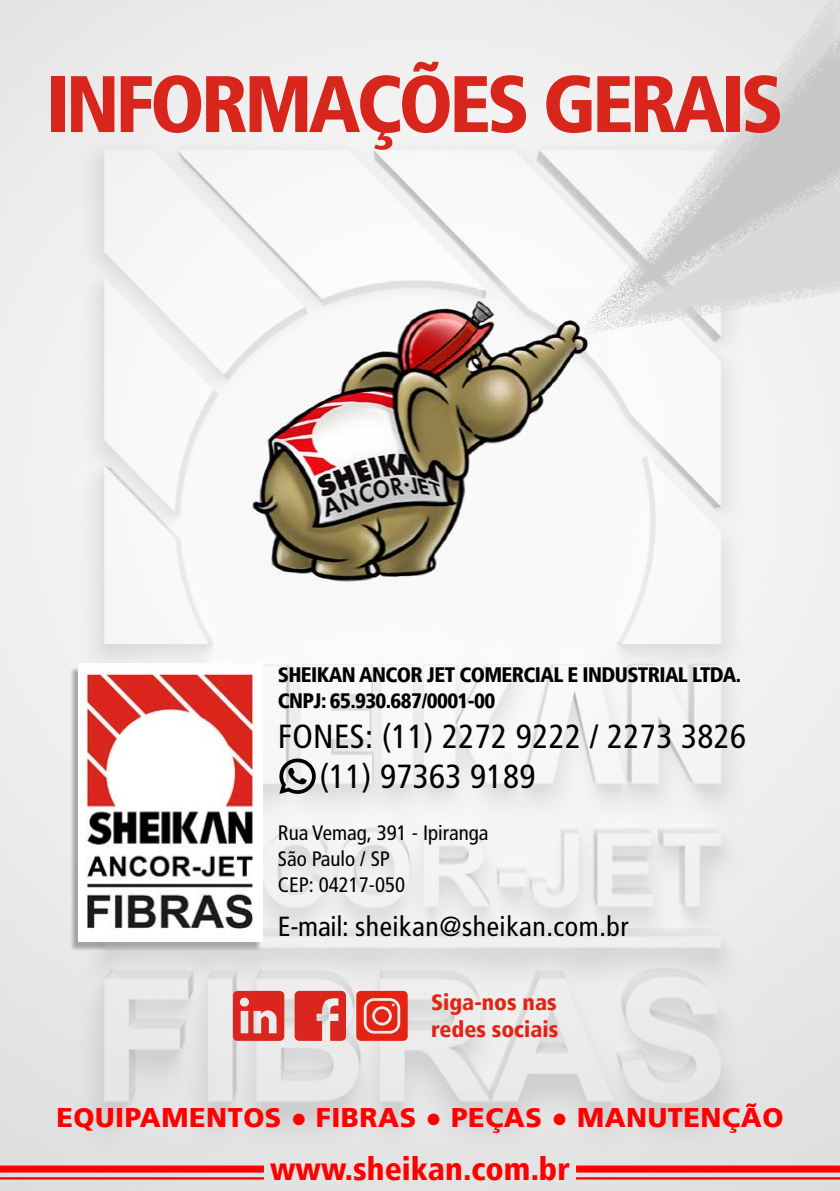
<style>
.page{position:relative;width:840px;height:1191px;background:#fff}
.page>*{position:absolute;margin:0;border:0;box-sizing:border-box;transform-origin:0 0}
.t1{font:900 condensed 80px "Frutiger LT";letter-spacing:-.05em;color:#d9261c}
.t2{font:condensed 33.4px/40px "Frutiger LT";letter-spacing:.01em;color:#000}
.t3{font:900 condensed 32px "Frutiger LT";color:#f00}
.t4{font:condensed 27.6px "Frutiger LT";letter-spacing:.02em;color:#000}
.t5{font:900 27px "Frutiger LT";letter-spacing:.02em;color:#f00}
.t6{font:900 condensed 22.4px/26.8px "Frutiger LT";color:#e42313}
.t7{font:900 condensed 20.8px/26px "Frutiger LT";letter-spacing:-.03em;color:#000}
.t8{font:condensed 20.8px/26px "Frutiger LT";color:#000}
.s1{font-family:"Arial";font-weight:700}
</style>
<div class="page">
<img style="left:0;top:0;width:839px;height:1191px">
<div style="left:0;top:1165px;width:264px;height:7px;background:#f00"></div>
<hr style="left:0;top:1177px;width:264px;height:2px;background:#f00">
<div style="left:575px;top:1165px;width:264px;height:7px;background:#f00"></div>
<hr style="left:575px;top:1177px;width:264px;height:2px;background:#f00">
<div style="left:574px;top:0;width:265px;height:23px;background:#e8e8e8"></div>
<svg style="left:574px;top:23px;width:265px;height:313px"></svg>
<img style="left:207px;top:287px;width:405px;height:309px">
<svg style="left:356px;top:991px;width:51px;height:49px;background:#e54a3d"></svg>
<svg style="left:233px;top:991px;width:51px;height:49px;background:#de564f"></svg>
<svg style="left:294px;top:991px;width:52px;height:49px;background:#dd4c45"></svg>
<div style="left:70px;top:666px;width:192px;height:285px;background:#000;opacity:.3"></div>
<img style="left:78px;top:663px;width:185px;height:278px">
<svg style="left:278px;top:756px;width:39px;height:40px"></svg>
<h1 class="t1" style="left:46px;top:56px;width:738px">INFORMAÇÕES GERAIS</h1>
<p class="t7" style="left:278px;top:661px;width:464px">SHEIKAN ANCOR JET COMERCIAL E INDUSTRIAL LTDA.<br>CNPJ: 65.930.687/0001-00</p>
<h2 class="t2" style="left:319px;top:716px;width:428px;text-indent:-42px">FONES: (11) 2272 9222 / 2273 3826 (11) 97363 9189</h2>
<p class="t8" style="left:278px;top:820px;width:212px">Rua Vemag, 391 - Ipiranga<br>São Paulo / SP<br>CEP: 04217-050</p>
<h3 class="t4" style="left:278px;top:910px;width:352px">E-mail: sheikan@sheikan.com.br</h3>
<p class="t6" style="left:431px;top:988px;width:128px">Siga-nos nas redes sociais</p>
<p class="t5" style="left:57px;top:1101px;width:728px">EQUIPAMENTOS <span class="s1">●</span> FIBRAS <span class="s1">●</span> PEÇAS <span class="s1">●</span> MANUTENÇÃO</p>
<h3 class="t3" style="left:270px;top:1150px;width:301px">www.sheikan.com.br</h3>
</div>
